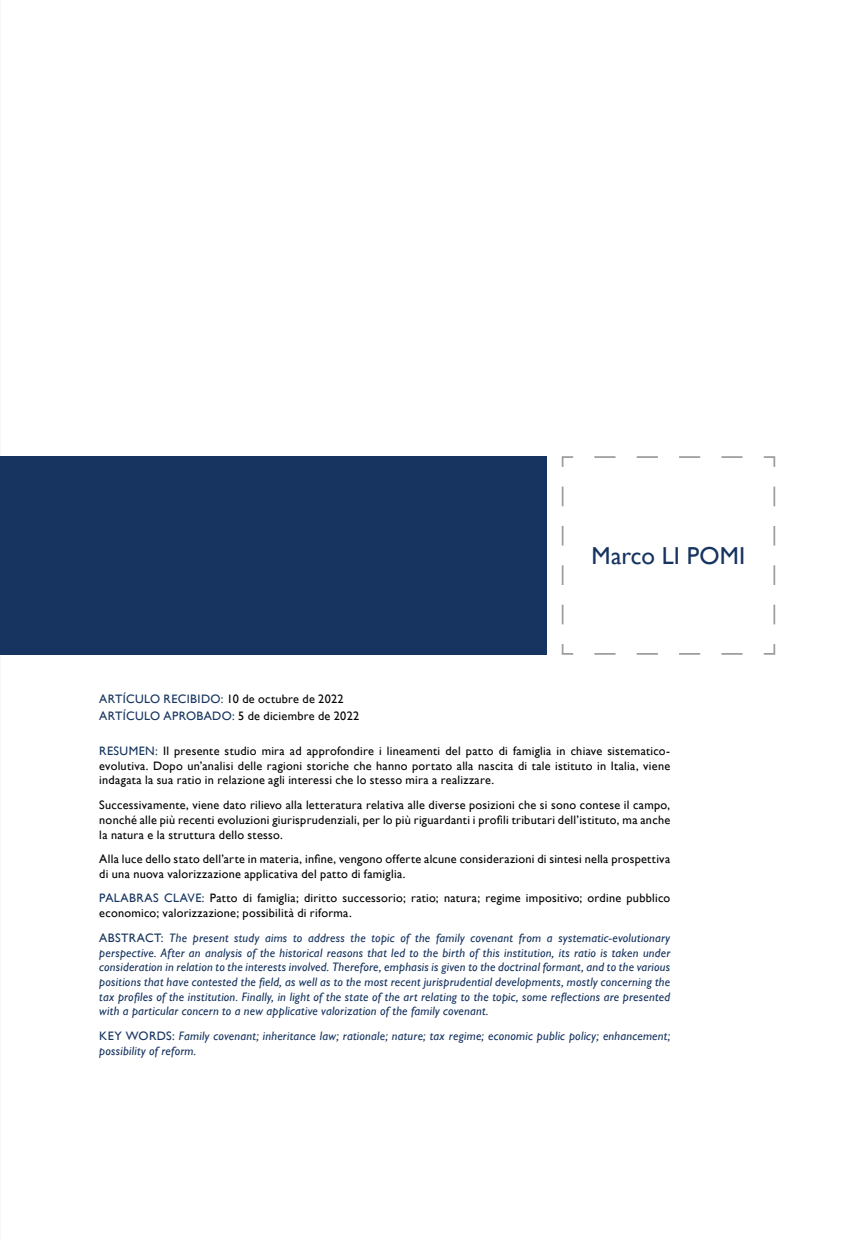
<style>
.page{position:relative;width:844px;height:1241px;background:#fff}
.page>*{position:absolute;margin:0;border:0;box-sizing:border-box;transform-origin:0 0}
.t1{font:24.5px "Gill Sans";letter-spacing:.005em;color:#16345f}
.t2{font:12.25px/14.7px "Gill Sans";letter-spacing:.02em;color:#000}
.t3{font:italic 12.25px/14.7px "Gill Sans";letter-spacing:.02em;color:#16345f;text-align:justify}
.s1{color:#16345f}
.s2{font-style:normal}
</style>
<div class="page">
<div style="left:0;top:456px;width:546px;height:198px;background:#16345f"></div>
<svg style="left:561px;top:456px;width:214px;height:199px"></svg>
<h1 class="t1" style="left:591px;top:541px;width:155px">Marco LI POMI</h1>
<p class="t2" style="left:99px;top:689px;width:261px;line-height:17.5px"><span class="s1">ARTÍCULO RECIBIDO:</span> 10 de octubre de 2022<br><span class="s1">ARTÍCULO APROBADO:</span> 5 de diciembre de 2022</p>
<p class="t2" style="left:99px;top:743px;width:572px;text-align:justify"><span class="s1">RESUMEN:</span> Il presente studio mira ad approfondire i lineamenti del patto di famiglia in chiave sistematico&shy;evolutiva. Dopo un’analisi delle ragioni storiche che hanno portato alla nascita di tale istituto in Italia, viene indagata la sua ratio in relazione agli interessi che lo stesso mira a realizzare.</p>
<p class="t2" style="left:99px;top:797px;width:572px;text-align:justify">Successivamente, viene dato rilievo alla letteratura relativa alle diverse posizioni che si sono contese il campo, nonché alle più recenti evoluzioni giurisprudenziali, per lo più riguardanti i profili tributari dell’istituto, ma anche la natura e la struttura dello stesso.</p>
<p class="t2" style="left:99px;top:851px;width:572px">Alla luce dello stato dell’arte in materia, infine, vengono offerte alcune considerazioni di sintesi nella prospettiva di una nuova valorizzazione applicativa del patto di famiglia.</p>
<p class="t2" style="left:99px;top:890px;width:572px"><span class="s1">PALABRAS CLAVE:</span> Patto di famiglia; diritto successorio; ratio; natura; regime impositivo; ordine pubblico economico; valorizzazione; possibilità di riforma.</p>
<p class="t3" style="left:99px;top:930px;width:572px"><span class="s2">ABSTRACT:</span> The present study aims to address the topic of the family covenant from a systematic-evolutionary perspective. After an analysis of the historical reasons that led to the birth of this institution, its ratio is taken under consideration in relation to the interests involved. Therefore, emphasis is given to the doctrinal formant, and to the various positions that have contested the field, as well as to the most recent jurisprudential developments, mostly concerning the tax profiles of the institution. Finally, in light of the state of the art relating to the topic, some reflections are presented with a particular concern to a new applicative valorization of the family covenant.</p>
<p class="t3" style="left:99px;top:1028px;width:572px"><span class="s2">KEY WORDS:</span> Family covenant; inheritance law; rationale; nature; tax regime; economic public policy; enhancement; possibility of reform.</p>
</div>
